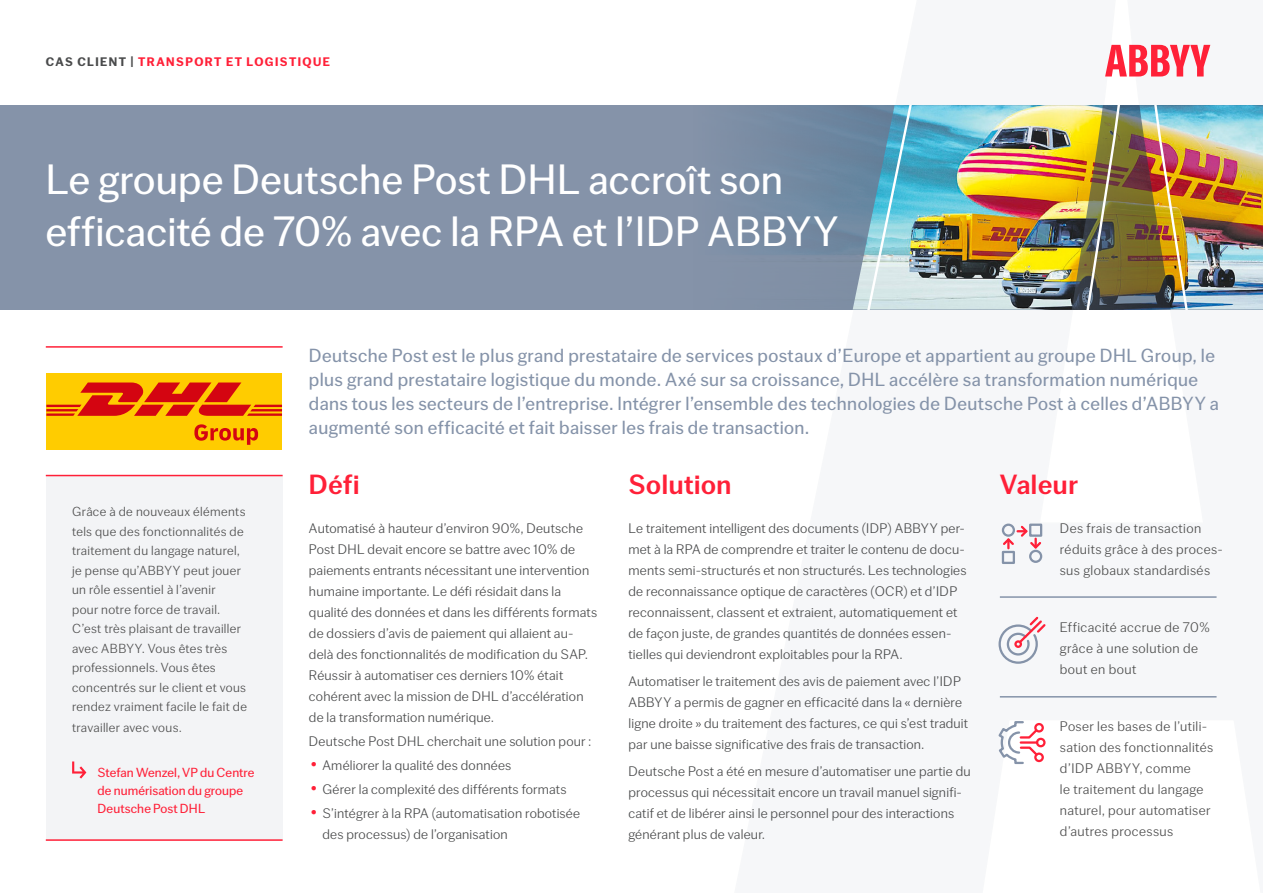
<style>
.page{position:relative;width:1263px;height:893px;background:#fff}
.page>*{position:absolute;margin:0;border:0;box-sizing:border-box;transform-origin:0 0}
.t1{font:43.5px/52.5px "Co Fo Gothic";letter-spacing:.01em;color:#fff}
.t2{font:500 28.5px "Co Fo Gothic";letter-spacing:.025em;color:#ff2038}
.Text_Bullets{font:19.5px/24px "Co Fo Gothic";letter-spacing:.02em;color:#8593a9}
.Text_Bullets-2{font:300 14.25px/21px "Co Fo Gothic";letter-spacing:.015em;color:#4a4b4c}
.Text_Bullets-3{font:300 14.25px/21px "Co Fo Gothic";letter-spacing:.03em;color:#4d4d4d}
.Text_Bullets-4{font:300 13.5px/19.5px "Co Fo Gothic";letter-spacing:.025em;color:#4d4d4d}
.Text_Bullets-5{font:13.5px/18px "Co Fo Gothic";letter-spacing:.01em;color:#ff2038}
.Tagline{font:700 12.75px "Co Fo Gothic";letter-spacing:.11em;color:#ff2038}
.s1{color:#4a4b4c}
.s2{font-family:"PT Root";font-weight:200;font-size:22.5px;color:#ff2038}
</style>
<div class="page">
<div style="left:0;top:105px;width:1263px;height:205px;background:#8593a9"></div>
<img style="left:745px;top:105px;width:518px;height:205px">
<div style="left:46px;top:476px;width:237px;height:364px;background:#f3f4f6"></div>
<svg style="left:72px;top:761px;width:14px;height:18px"></svg>
<svg style="left:1105px;top:45px;width:105px;height:32px"></svg>
<hr style="left:46px;top:346px;width:237px;height:2px;background:#ff2038">
<hr style="left:1000px;top:596px;width:216px;height:2px;background:#8593a9">
<hr style="left:1000px;top:696px;width:216px;height:2px;background:#8593a9">
<hr style="left:46px;top:475px;width:237px;height:1px;background:#ff2038">
<hr style="left:46px;top:839px;width:237px;height:2px;background:#ff2038">
<svg style="left:998px;top:616px;width:48px;height:48px"></svg>
<div style="left:1002px;top:551px;width:13px;height:13px;border:2px solid #8593a9"></div>
<svg style="left:1001px;top:524px;width:42px;height:27px"></svg>
<div style="left:1002px;top:524px;width:13px;height:13px;border:2px solid #8593a9;border-radius:50%"></div>
<div style="left:1029px;top:550px;width:13px;height:13px;border:2px solid #8593a9;border-radius:50%"></div>
<div style="left:1034px;top:752px;width:10px;height:10px;border:2px solid #ff2038;border-radius:50%"></div>
<div style="left:1036px;top:738px;width:9px;height:9px;border:2px solid #ff2038;border-radius:50%"></div>
<div style="left:1034px;top:723px;width:10px;height:9px;border:2px solid #ff2038;border-radius:50%"></div>
<svg style="left:998px;top:721px;width:42px;height:43px"></svg>
<hr style="left:1021px;top:741px;width:16px;height:3px;background:#ff2038">
<div style="left:46px;top:373px;width:236px;height:77px;background:#fc0"></div>
<svg style="left:46px;top:382px;width:236px;height:34px"></svg>
<svg style="left:194px;top:424px;width:64px;height:21px"></svg>
<p class="Tagline" style="left:46px;top:54px;width:286px"><span class="s1">CAS CLIENT |</span> TRANSPORT ET LOGISTIQUE</p>
<p class="t1" style="left:46px;top:152px;width:794px">Le groupe Deutsche Post DHL accroît son efficacité de 70% avec la RPA et l’IDP ABBYY</p>
<p class="Text_Bullets-4" style="left:72px;top:502px;width:176px">Grâce à de nouveaux éléments tels que des fonctionnalités de traitement du langage naturel, je pense qu’ABBYY peut jouer un rôle essentiel à l’avenir<br>pour notre force de travail.<br>C’est très plaisant de travailler avec ABBYY. Vous êtes très professionnels. Vous êtes concentrés sur le client et vous rendez vraiment facile le fait de</p>
<p class="Text_Bullets-4" style="left:72px;top:718px;width:111px">travailler avec vous.</p>
<p class="Text_Bullets-5" style="left:98px;top:763px;width:158px">Stefan Wenzel, VP du Centre de numérisation du groupe<br>Deutsche Post DHL</p>
<p class="Text_Bullets" style="left:309px;top:343px;width:911px">Deutsche Post est le plus grand prestataire de services postaux d’Europe et appartient au groupe DHL Group, le plus grand prestataire logistique du monde. Axé sur sa croissance, DHL accélère sa transformation numérique dans tous les secteurs de l’entreprise. Intégrer l’ensemble des technologies de Deutsche Post à celles d’ABBYY a augmenté son efficacité et fait baisser les frais de transaction.</p>
<p class="t2" style="left:309px;top:467px;width:52px">Défi</p>
<p class="Text_Bullets-2" style="left:309px;top:517px;width:290px">Automatisé à hauteur d’environ 90%, Deutsche Post DHL devait encore se battre avec 10% de paiements entrants nécessitant une intervention humaine importante. Le défi résidait dans la qualité des données et dans les différents formats de dossiers d’avis de paiement qui allaient au&shy;delà des fonctionnalités de modification du SAP.<br>Réussir à automatiser ces derniers 10% était cohérent avec la mission de DHL d’accélération de la transformation numérique.</p>
<p class="Text_Bullets-2" style="left:309px;top:730px;width:284px">Deutsche Post DHL cherchait une solution pour :</p>
<p class="Text_Bullets-2" style="left:309px;top:754px;width:204px"><span class="s2">•</span> Améliorer la qualité des données</p>
<p class="Text_Bullets-2" style="left:309px;top:778px;width:259px"><span class="s2">•</span> Gérer la complexité des différents formats</p>
<p class="Text_Bullets-2" style="left:322px;top:802px;width:259px;text-indent:-14px"><span class="s2">•</span> S’intégrer à la RPA (automatisation robotisée des processus) de l’organisation</p>
<p class="t2" style="left:628px;top:467px;width:104px">Solution</p>
<p class="Text_Bullets-2" style="left:628px;top:517px;width:340px">Le traitement intelligent des documents (IDP) ABBYY per&shy;met à la RPA de comprendre et traiter le contenu de docu&shy;ments semi-structurés et non structurés. Les technologies de reconnaissance optique de caractères (OCR) et d’IDP reconnaissent, classent et extraient, automatiquement et de façon juste, de grandes quantités de données essen&shy;tielles qui deviendront exploitables pour la RPA.</p>
<p class="Text_Bullets-2" style="left:628px;top:670px;width:341px">Automatiser le traitement des avis de paiement avec l’IDP ABBYY a permis de gagner en efficacité dans la « dernière ligne droite » du traitement des factures, ce qui s’est traduit par une baisse significative des frais de transaction.</p>
<p class="Text_Bullets-2" style="left:628px;top:760px;width:344px">Deutsche Post a été en mesure d’automatiser une partie du processus qui nécessitait encore un travail manuel signifi&shy;catif et de libérer ainsi le personnel pour des interactions générant plus de valeur.</p>
<p class="t2" style="left:1000px;top:467px;width:79px">Valeur</p>
<p class="Text_Bullets-3" style="left:1060px;top:517px;width:164px">Des frais de transaction réduits grâce à des proces&shy;sus globaux standardisés</p>
<p class="Text_Bullets-3" style="left:1060px;top:616px;width:151px">Efficacité accrue de 70% grâce à une solution de bout en bout</p>
<p class="Text_Bullets-3" style="left:1060px;top:715px;width:155px">Poser les bases de l’utili&shy;sation des fonctionnalités d’IDP ABBYY, comme<br>le traitement du langage naturel, pour automatiser d’autres processus</p>
</div>
